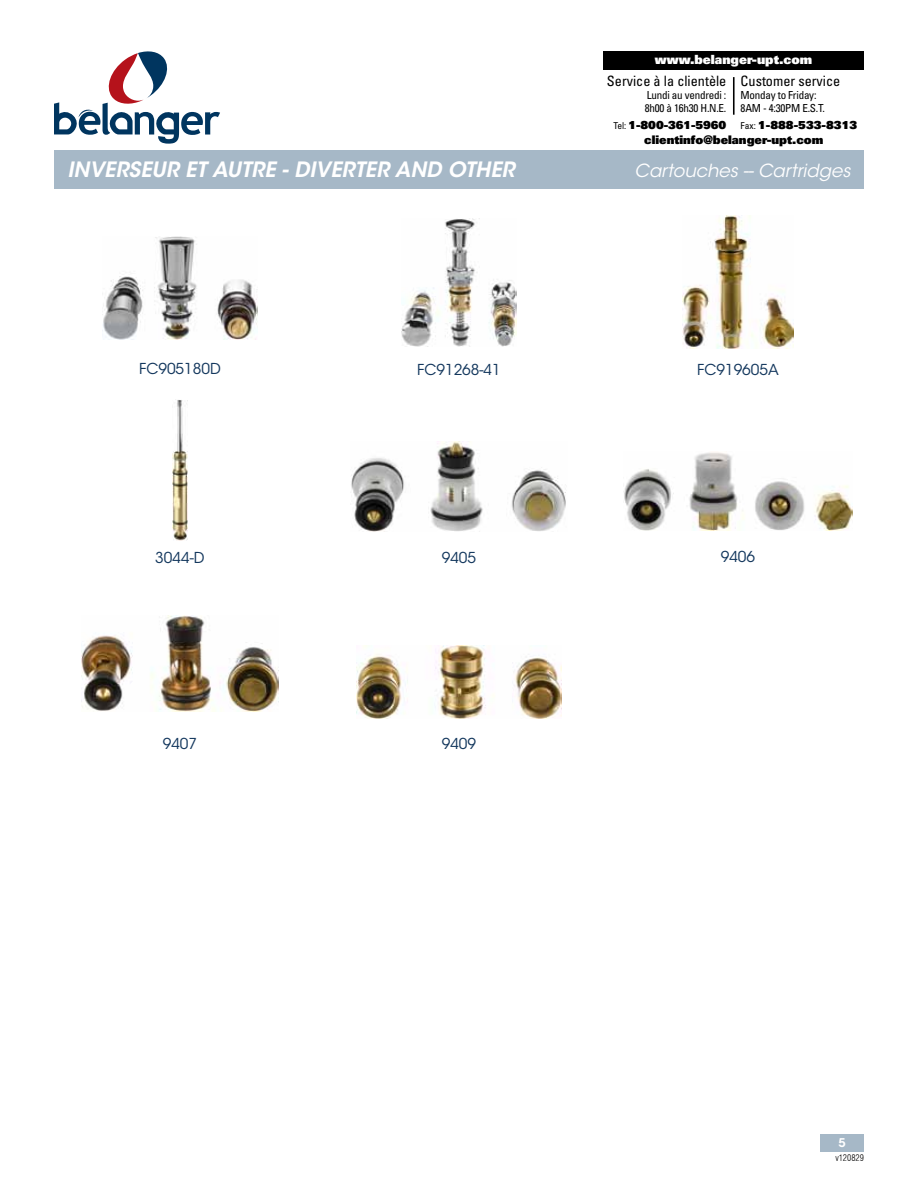
<style>
.page{position:relative;width:918px;height:1188px;background:#fff}
.page>*{position:absolute;margin:0;border:0;box-sizing:border-box;transform-origin:0 0}
.t1{font:italic 600 21px "ITC Avant Garde Std";color:#fff}
.t2{font:italic 18px "ITC Avant Garde Std";color:#fff}
.t3{font:15px "ITC Avant Garde Std";color:#13375d}
.t4{font:condensed 14.25px "Univers LT Std";color:#000}
.t5{font:12.6px "Univers LT Std X Black";color:#fff}
.t6{font:600 12px "ITC Avant Garde Std";color:#fff}
.t7{font:11.85px "Univers LT Std X Black";color:#000}
.t8{font:condensed 11.1px/12.6px "Univers LT Std";letter-spacing:-.02em;color:#000}
.t9{font:11.1px "Univers LT Std X Black";letter-spacing:-.005em;color:#000}
.t10{font:300 condensed 9px "Swiss 721 BT";color:#000}
.s1{font-family:"Univers LT Std";font-stretch:condensed;font-size:9.45px}
</style>
<div class="page">
<svg style="left:54px;top:51px;width:166px;height:93px"></svg>
<hr style="left:733px;top:77px;width:2px;height:38px;background:#000">
<div style="left:604px;top:51px;width:260px;height:19px;background:#000"></div>
<div style="left:820px;top:1134px;width:44px;height:17px;background:#a6b8c7"></div>
<img style="left:682px;top:216px;width:112px;height:133px">
<img style="left:624px;top:452px;width:228px;height:79px">
<img style="left:402px;top:218px;width:114px;height:128px">
<img style="left:351px;top:441px;width:215px;height:91px">
<img style="left:357px;top:645px;width:204px;height:73px">
<img style="left:102px;top:237px;width:156px;height:103px">
<img style="left:172px;top:400px;width:16px;height:140px">
<img style="left:81px;top:615px;width:198px;height:97px">
<div style="left:54px;top:150px;width:810px;height:39px;background:#a6b8c7"></div>
<p class="t5" style="left:655px;top:51px;width:159px">www.belanger-upt.com</p>
<p class="t4" style="left:607px;top:72px;width:121px">Service à la clientèle</p>
<p class="t8" style="left:645px;top:89px;width:83px">Lundi au vendredi :<br>8h00 à 16h30 H.N.E.</p>
<p class="t9" style="left:613px;top:118px;width:114px"><span class="s1">Tel:</span> 1-800-361-5960</p>
<p class="t4" style="left:741px;top:72px;width:101px">Customer service</p>
<p class="t8" style="left:741px;top:89px;width:86px">Monday to Friday:<br>8AM - 4:30PM E.S.T.</p>
<p class="t9" style="left:741px;top:118px;width:118px"><span class="s1">Fax:</span> 1-888-533-8313</p>
<p class="t7" style="left:644px;top:132px;width:181px">clientinfo@belanger-upt.com</p>
<h1 class="t1" style="left:68px;top:157px;width:449px">INVERSEUR ET AUTRE - DIVERTER AND OTHER</h1>
<h2 class="t2" style="left:635px;top:160px;width:217px">Cartouches -- Cartridges</h2>
<h3 class="t3" style="left:139px;top:359px;width:83px">FC905180D</h3>
<h3 class="t3" style="left:417px;top:361px;width:85px">FC91268-41</h3>
<h3 class="t3" style="left:697px;top:361px;width:83px">FC919605A</h3>
<h3 class="t3" style="left:155px;top:549px;width:51px">3044-D</h3>
<h3 class="t3" style="left:442px;top:549px;width:36px">9405</h3>
<h3 class="t3" style="left:721px;top:547px;width:36px">9406</h3>
<h3 class="t3" style="left:163px;top:735px;width:36px">9407</h3>
<h3 class="t3" style="left:442px;top:735px;width:36px">9409</h3>
<p class="t6" style="left:838px;top:1135px;width:9px">5</p>
<p class="t10" style="left:835px;top:1152px;width:30px">v120829</p>
</div>
